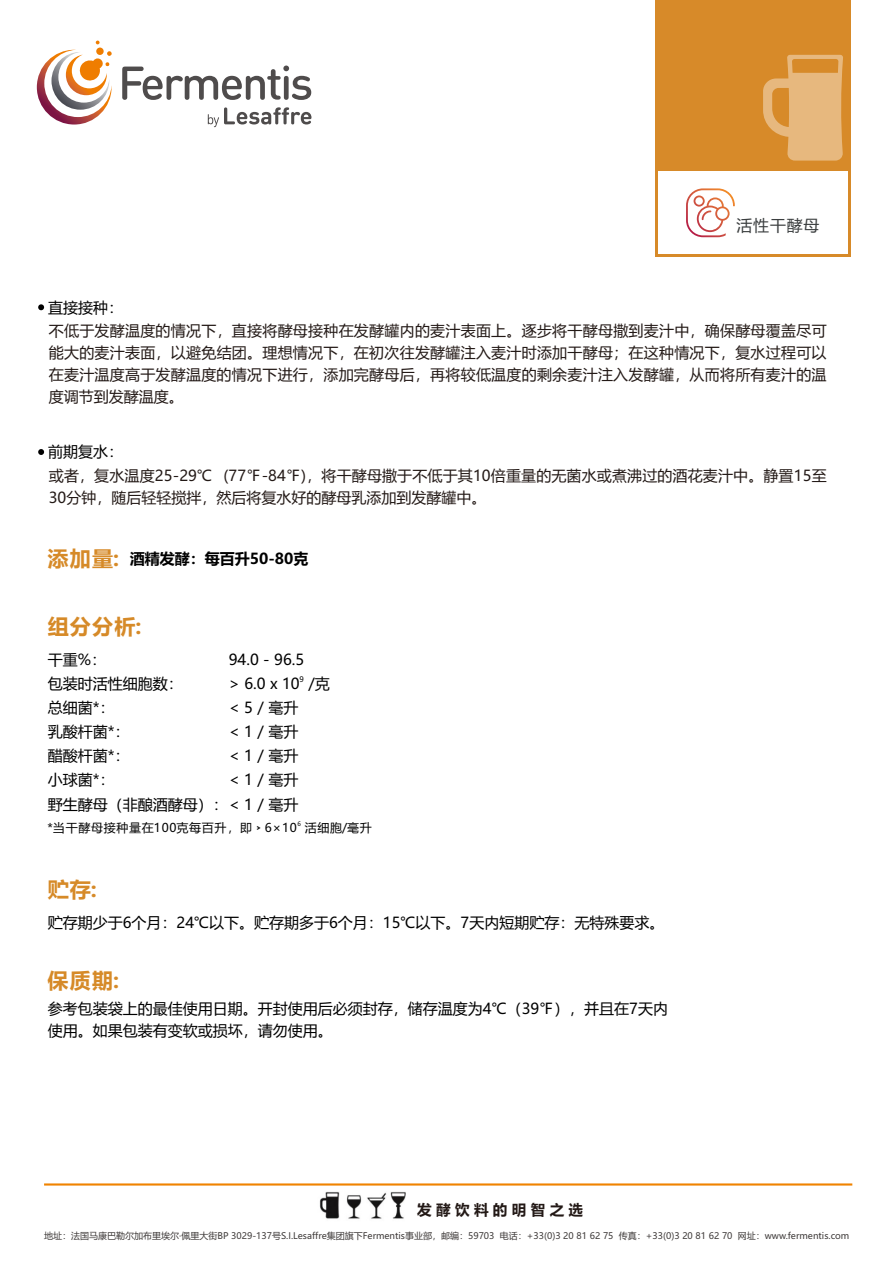
<style>
.page{position:relative;width:893px;height:1263px;background:#fff}
.page>*{position:absolute;margin:0;border:0;box-sizing:border-box;transform-origin:0 0}
.t1{font:700 21px "Microsoft Ya Hei";letter-spacing:.06em;color:#d68a28}
.t2{font:15.9px "Microsoft Ya Hei";letter-spacing:.06em;color:#3b3e3f}
.t3{font:15px/21.8px "Microsoft Ya Hei";letter-spacing:.01em;color:#231916;text-align:justify}
.t4{font:15px/24.3px "Microsoft Ya Hei";color:#000}
.t5{font:700 15px "Microsoft Ya Hei";color:#000}
.t6{font:700 14.55px "Microsoft Ya Hei";letter-spacing:.3em;color:#231916}
.t7{font:12px "Microsoft Ya Hei";letter-spacing:.06em;color:#000}
.t8{font:9px "Microsoft Ya Hei";color:#3e3a39}
.t9{font:7.5px "Microsoft Ya Hei";color:#000}
.t10{font:6px "Microsoft Ya Hei";color:#000}
.s1{font-size:21px;color:#d68a28}
</style>
<div class="page">
<svg style="left:208px;top:107px;width:103px;height:20px"></svg>
<svg style="left:122px;top:66px;width:189px;height:34px"></svg>
<svg style="left:37px;top:41px;width:75px;height:84px"></svg>
<div style="left:655px;top:0;width:195px;height:257px;background:#d78a29"></div>
<div style="left:658px;top:171px;width:189px;height:83px;background:#fff"></div>
<svg style="left:763px;top:55px;width:80px;height:106px"></svg>
<svg style="left:686px;top:188px;width:49px;height:49px"></svg>
<img style="left:319px;top:1191px;width:87px;height:28px">
<hr style="left:44px;top:1183px;width:808px;height:2px;background:#f08300">
<svg style="left:38px;top:304px;width:6px;height:6px"></svg>
<svg style="left:38px;top:449px;width:6px;height:6px"></svg>
<p class="t4" style="left:48px;top:296px;width:76px">直接接种：</p>
<p class="t2" style="left:736px;top:218px;width:84px">活性干酵母</p>
<p class="t3" style="left:49px;top:321px;width:779px">不低于发酵温度的情况下，直接将酵母接种在发酵罐内的麦汁表面上。逐步将干酵母撒到麦汁中，确保酵母覆盖尽可能大的麦汁表面，以避免结团。理想情况下，在初次往发酵罐注入麦汁时添加干酵母；在这种情况下，复水过程可以在麦汁温度高于发酵温度的情况下进行，添加完酵母后，再将较低温度的剩余麦汁注入发酵罐，从而将所有麦汁的温度调节到发酵温度。</p>
<p class="t4" style="left:48px;top:441px;width:76px">前期复水：</p>
<p class="t3" style="left:49px;top:466px;width:779px">或者，复水温度25-29℃ (77℉-84℉)，将干酵母撒于不低于其10倍重量的无菌水或煮沸过的酒花麦汁中。静置15至<br>30分钟，随后轻轻搅拌，然后将复水好的酵母乳添加到发酵罐中。</p>
<p class="t5" style="left:48px;top:552px;width:262px"><span class="s1">添加量:</span> 酒精发酵：每百升50-80克</p>
<h1 class="t1" style="left:48px;top:617px;width:95px">组分分析:</h1>
<p class="t4" style="left:48px;top:649px;width:137px">干重%：<br>包装时活性细胞数：</p>
<p class="t4" style="left:229px;top:649px;width:77px">94.0 - 96.5</p>
<p class="t9" style="left:300px;top:676px;width:6px">9</p>
<p class="t4" style="left:229px;top:673px;width:103px">&gt; 6.0 x 10 /克</p>
<p class="t4" style="left:48px;top:696px;width:252px">总细菌*：<br>乳酸杆菌*：<br>醋酸杆菌*：<br>小球菌*：<br>野生酵母（非酿酒酵母）：&lt; 1 / 毫升</p>
<p class="t4" style="left:229px;top:696px;width:71px;text-align:justify">&lt; 5 / 毫升&lt; 1 / 毫升&lt; 1 / 毫升&lt; 1 / 毫升</p>
<p class="t10" style="left:298px;top:821px;width:5px">6</p>
<p class="t7" style="left:48px;top:822px;width:326px">*当干酵母接种量在100克每百升，即﹥6×10 活细胞/毫升</p>
<h1 class="t1" style="left:48px;top:880px;width:51px">贮存:</h1>
<p class="t4" style="left:48px;top:912px;width:618px">贮存期少于6个月：24℃以下。贮存期多于6个月：15℃以下。7天内短期贮存：无特殊要求。</p>
<h1 class="t1" style="left:48px;top:971px;width:73px">保质期:</h1>
<p class="t4" style="left:48px;top:999px;width:622px;line-height:21.8px">参考包装袋上的最佳使用日期。开封使用后必须封存，储存温度为4℃（39℉），并且在7天内使用。如果包装有变软或损坏，请勿使用。</p>
<p class="t6" style="left:417px;top:1203px;width:168px">发酵饮料的明智之选</p>
<p class="t8" style="left:44px;top:1231px;width:807px">地址：法国马康巴勒尔加布里埃尔·佩里大街BP 3029-137号S.I.Lesaffre集团旗下Fermentis事业部，邮编：59703 电话：+33(0)3 20 81 62 75 传真：+33(0)3 20 81 62 70 网址：www.fermentis.com</p>
</div>
